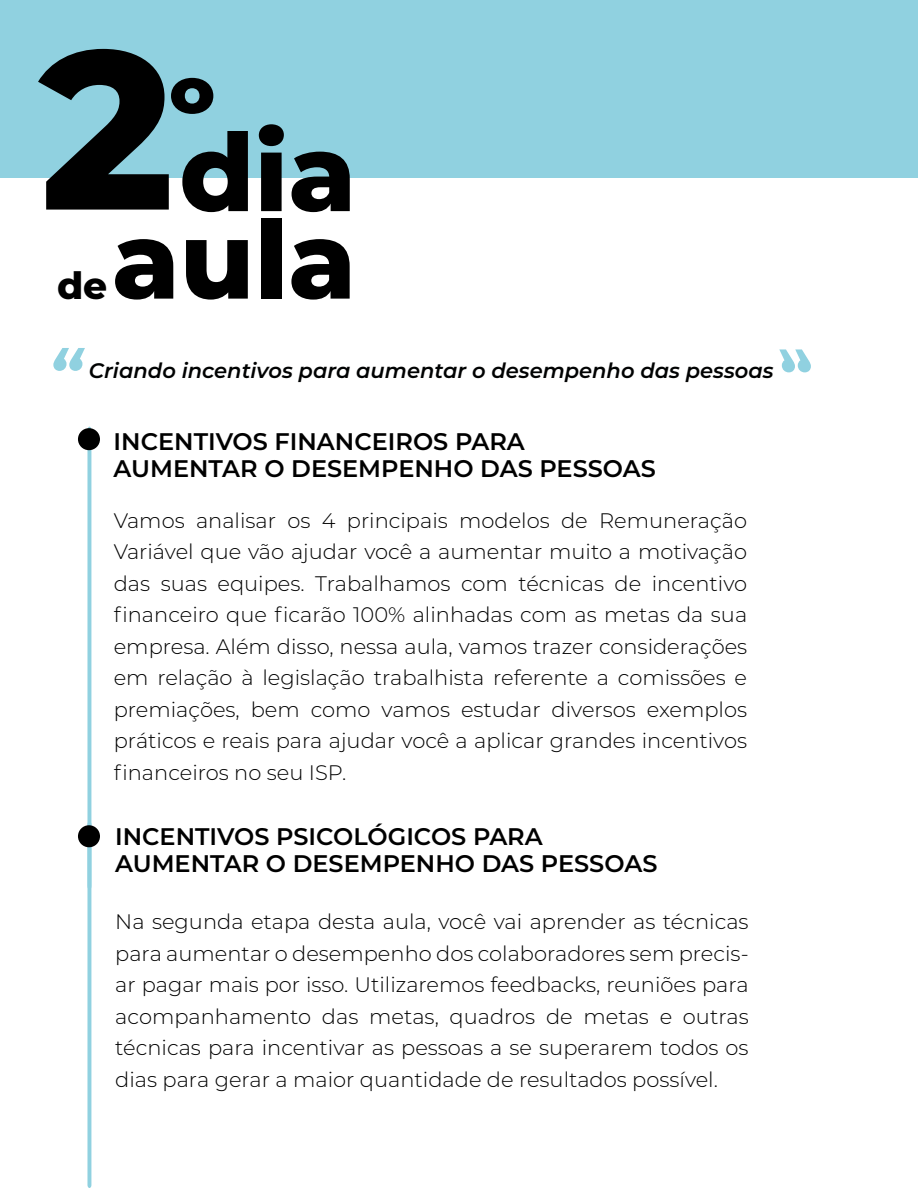
<style>
.page{position:relative;width:918px;height:1188px;background:#fff}
.page>*{position:absolute;margin:0;border:0;box-sizing:border-box;transform-origin:0 0}
.t1{font:800 225px "Montserrat";color:#000}
.t2{font:800 108px/87.4px "Montserrat";color:#000;text-align:right}
.t3{font:italic 700 67.5px "Montserrat";color:#90d1e0}
.t4{font:800 37.5px "Montserrat";color:#000}
.t5{font:600 24px/27px "Montserrat";color:#000}
.t6{font:300 21px/31.5px "Montserrat";color:#000;text-align:justify}
.t7{font:italic 600 21px "Montserrat";color:#000202}
</style>
<div class="page">
<div style="left:0;top:0;width:918px;height:178px;background:#90d1e0"></div>
<svg style="left:87px;top:427px;width:4px;height:761px;background:#9cd6e3"></svg>
<div style="left:78px;top:428px;width:22px;height:22px;background:#000;border-radius:50%"></div>
<div style="left:78px;top:825px;width:22px;height:22px;background:#000;border-radius:50%"></div>
<h1 class="t1" style="left:39px;top:-35px;width:178px">2<sup>º</sup></h1>
<h2 class="t2" style="left:112px;top:123px;width:246px">dia aula</h2>
<h3 class="t4" style="left:57px;top:258px;width:52px">de</h3>
<h3 class="t3" style="left:48px;top:325px;width:35px">“</h3>
<p class="t7" style="left:89px;top:356px;width:686px">Criando incentivos para aumentar o desempenho das pessoas</p>
<p class="t5" style="left:114px;top:427px;width:544px">INCENTIVOS FINANCEIROS PARA<br>AUMENTAR O DESEMPENHO DAS PESSOAS</p>
<p class="t6" style="left:114px;top:504px;width:635px">Vamos analisar os 4 principais modelos de Remuneração Variável que vão ajudar você a aumentar muito a motivação das suas equipes. Trabalhamos com técnicas de incentivo financeiro que ficarão 100% alinhadas com as metas da sua empresa. Além disso, nessa aula, vamos trazer considerações em relação à legislação trabalhista referente a comissões e premiações, bem como vamos estudar diversos exemplos práticos e reais para ajudar você a aplicar grandes incentivos financeiros no seu ISP.</p>
<p class="t5" style="left:115px;top:822px;width:544px">INCENTIVOS PSICOLÓGICOS PARA<br>AUMENTAR O DESEMPENHO DAS PESSOAS</p>
<p class="t6" style="left:115px;top:905px;width:635px">Na segunda etapa desta aula, você vai aprender as técnicas para aumentar o desempenho dos colaboradores sem precis&shy;ar pagar mais por isso. Utilizaremos feedbacks, reuniões para acompanhamento das metas, quadros de metas e outras técnicas para incentivar as pessoas a se superarem todos os dias para gerar a maior quantidade de resultados possível.</p>
</div>
